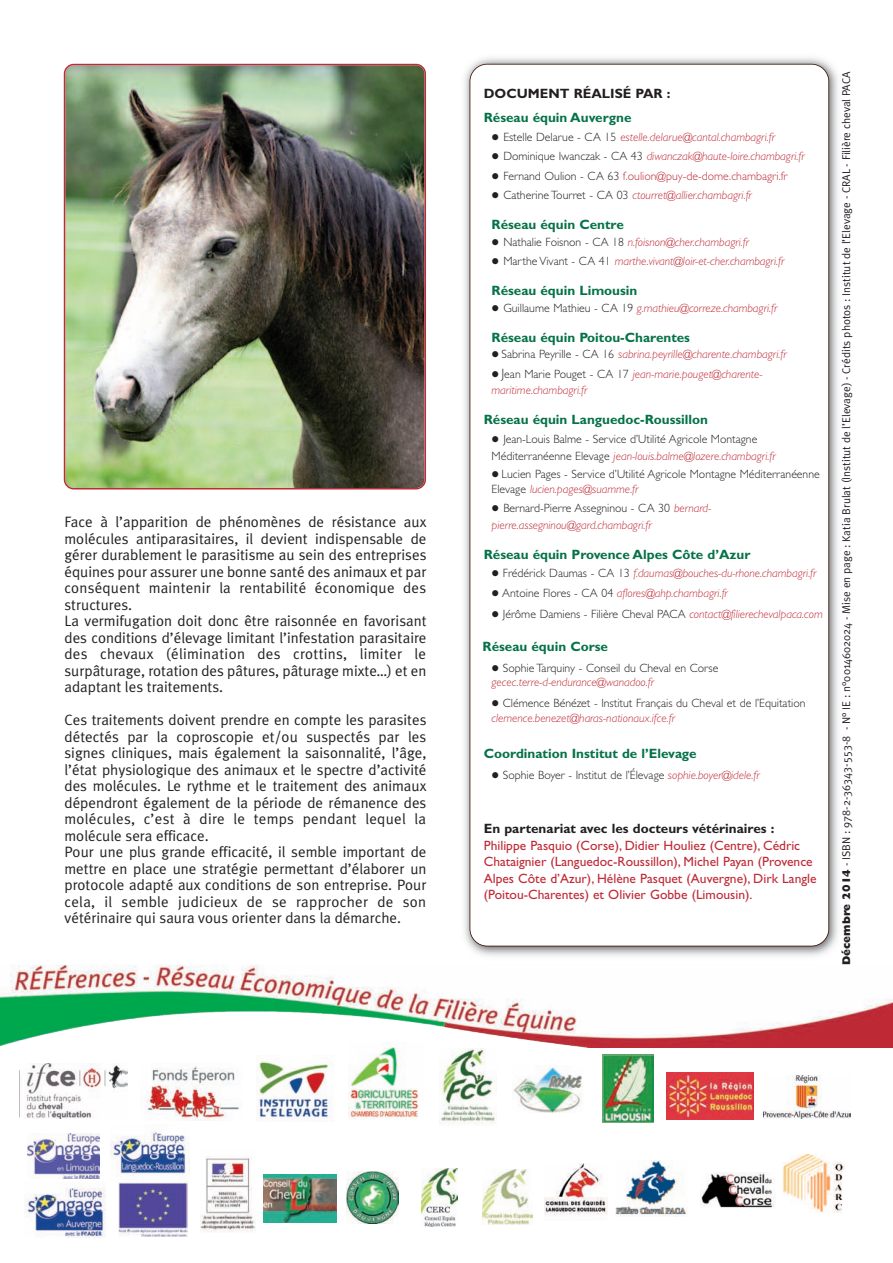
<style>
.page{position:relative;width:893px;height:1263px;background:#fff}
.page>*{position:absolute;margin:0;border:0;box-sizing:border-box;transform-origin:0 0}
.t1{font:15px/16.5px "Meta Plus Normal";color:#231f20}
.t2{font:13.5px/16.5px "Gill Sans Std";color:#bf2b37}
.t3{font:700 13.5px "Gill Sans Std";color:#057248}
.t4{font:700 13.5px "Gill Sans Std";color:#231f20}
.t5{font:italic 300 12px/16.2px "Gill Sans Std";color:#bf2b37}
.t6{font:300 12px/15.5px "Gill Sans Std";color:#231f20}
.t7{font:300 12px "Gill Sans Std";color:#bf2b37}
.t8{font:11.25px "Meta Plus Normal";color:#231f20}
.s1{color:#231f20}
.s2{font-style:normal;color:#231f20}
.s3{font-style:normal;font-size:13.5px;color:#231f20}
.s4{font-style:italic;color:#bf2b37}
.s5{font-family:"Gill Sans Std";font-weight:800}
</style>
<div class="page">
<img style="left:257px;top:1056px;width:75px;height:66px">
<img style="left:26px;top:1063px;width:101px;height:55px">
<img style="left:146px;top:1066px;width:94px;height:54px">
<img style="left:349px;top:1047px;width:70px;height:72px">
<img style="left:439px;top:1048px;width:57px;height:76px">
<img style="left:201px;top:1156px;width:55px;height:76px">
<img style="left:602px;top:1054px;width:52px;height:68px">
<img style="left:28px;top:1133px;width:71px;height:45px">
<img style="left:25px;top:1188px;width:80px;height:49px">
<img style="left:264px;top:1175px;width:72px;height:47px">
<img style="left:347px;top:1172px;width:52px;height:51px">
<img style="left:64px;top:64px;width:362px;height:425px">
<img style="left:0;top:965px;width:893px;height:82px">
<img style="left:667px;top:1072px;width:86px;height:47px">
<img style="left:764px;top:1075px;width:86px;height:43px">
<img style="left:464px;top:57px;width:374px;height:899px">
<div style="left:470px;top:65px;width:358px;height:881px;background:#fff;border-radius:17px"></div>
<div style="left:470px;top:64px;width:359px;height:882px;border:2px solid #451300;border-radius:18px"></div>
<img style="left:118px;top:1183px;width:70px;height:54px">
<img style="left:110px;top:1130px;width:79px;height:51px">
<img style="left:544px;top:1163px;width:63px;height:52px">
<img style="left:421px;top:1169px;width:37px;height:57px">
<img style="left:615px;top:1161px;width:72px;height:55px">
<img style="left:700px;top:1172px;width:75px;height:36px">
<img style="left:482px;top:1169px;width:50px;height:55px">
<img style="left:782px;top:1154px;width:63px;height:59px">
<img style="left:513px;top:1065px;width:69px;height:48px">
<p class="t1" style="left:64px;top:514px;width:364px">Face à l’apparition de phénomènes de résistance aux molécules antiparasitaires, il devient indispensable de gérer durablement le parasitisme au sein des entreprises équines pour assurer une bonne santé des animaux et par conséquent maintenir la rentabilité économique des structures.<br>La vermifugation doit donc être raisonnée en favorisant des conditions d’élevage limitant l’infestation parasitaire des chevaux (élimination des crottins, limiter le surpâturage, rotation des pâtures, pâturage mixte…) et en adaptant les traitements.</p>
<p class="t1" style="left:64px;top:712px;width:364px">Ces traitements doivent prendre en compte les parasites détectés par la coproscopie et/ou suspectés par les signes cliniques, mais également la saisonnalité, l’âge, l’état physiologique des animaux et le spectre d’activité des molécules. Le rythme et le traitement des animaux dépendront également de la période de rémanence des molécules, c’est à dire le temps pendant lequel la molécule sera efficace.<br>Pour une plus grande efficacité, il semble important de mettre en place une stratégie permettant d’élaborer un protocole adapté aux conditions de son entreprise. Pour cela, il semble judicieux de se rapprocher de son vétérinaire qui saura vous orienter dans la démarche.</p>
<p class="t4" style="left:484px;top:88px;width:188px">DOCUMENT RÉALISÉ PAR :</p>
<p class="t3" style="left:484px;top:112px;width:149px">Réseau équin Auvergne</p>
<p class="t5" style="left:492px;top:130px;width:285px"><span class="s1">●</span> <span class="s2">Estelle Delarue - CA 15</span> estelle.delarue@cantal.chambagri.fr</p>
<p class="t5" style="left:492px;top:149px;width:315px"><span class="s1">●</span> <span class="s2">Dominique Iwanczak - CA 43</span> diwanczak@haute-loire.chambagri.fr</p>
<p class="t7" style="left:492px;top:171px;width:297px"><span class="s1">● Fernand Oulion - CA 63</span> f.oulion@puy-de-dome.chambagri.fr</p>
<p class="t5" style="left:492px;top:188px;width:262px"><span class="s1">●</span> <span class="s2">Catherine Tourret - CA 03</span> ctourret@allier.chambagri.fr</p>
<p class="t3" style="left:492px;top:220px;width:134px">Réseau équin Centre</p>
<p class="t5" style="left:492px;top:235px;width:259px"><span class="s1">●</span> <span class="s2">Nathalie Foisnon - CA 18</span> n.foisnon@cher.chambagri.fr</p>
<p class="t5" style="left:492px;top:254px;width:294px"><span class="s1">●</span> <span class="s2">Marthe Vivant - CA 41</span> marthe.vivant@loir-et-cher.chambagri.fr</p>
<p class="t3" style="left:492px;top:286px;width:147px">Réseau équin Limousin</p>
<p class="t5" style="left:492px;top:301px;width:287px"><span class="s1">●</span> <span class="s2">Guillaume Mathieu - CA 19</span> g.mathieu@correze.chambagri.fr</p>
<p class="t3" style="left:492px;top:333px;width:200px">Réseau équin Poitou-Charentes</p>
<p class="t5" style="left:492px;top:347px;width:296px"><span class="s1">●</span> <span class="s2">Sabrina Peyrille - CA 16</span> sabrina.peyrille@charente.chambagri.fr</p>
<p class="t5" style="left:492px;top:367px;width:273px"><span class="s1">●</span> <span class="s3">J</span><span class="s2">ean Marie Pouget - CA 17</span> jean-marie.pouget@charente&shy;maritime.chambagri.fr</p>
<p class="t3" style="left:484px;top:414px;width:226px">Réseau équin Languedoc-Roussillon</p>
<p class="t6" style="left:492px;top:432px;width:285px;line-height:16.2px">● Jean-Louis Balme - Service d’Utilité Agricole Montagne<br>Méditerranéenne Elevage <span class="s4">jean-louis.balme@lozere.chambagri.fr</span></p>
<p class="t6" style="left:492px;top:467px;width:330px">● Lucien Pages - Service d’Utilité Agricole Montagne Méditerranéenne<br>Elevage <span class="s4">lucien.pages@suamme.fr</span></p>
<p class="t5" style="left:492px;top:501px;width:221px"><span class="s1">●</span> <span class="s2">Bernard-Pierre Assegninou - CA 30</span> bernard&shy;pierre.assegninou@gard.chambagri.fr</p>
<p class="t3" style="left:484px;top:549px;width:268px">Réseau équin Provence Alpes Côte d’Azur</p>
<p class="t5" style="left:492px;top:566px;width:326px"><span class="s1">●</span> <span class="s2">Frédérick Daumas - CA 13</span> f.daumas@bouches-du-rhone.chambagri.fr</p>
<p class="t5" style="left:492px;top:586px;width:238px"><span class="s1">●</span> <span class="s2">Antoine Flores - CA 04</span> aflores@ahp.chambagri.fr</p>
<p class="t6" style="left:492px;top:607px;width:333px">● Jérôme Damiens - Filière Cheval PACA <span class="s4">contact@filierechevalpaca.com</span></p>
<p class="t3" style="left:483px;top:641px;width:127px">Réseau équin Corse</p>
<p class="t6" style="left:492px;top:662px;width:228px;line-height:14.4px">● Sophie Tarquiny - Conseil du Cheval en Corse <span class="s4">gecec.terre-d-endurance@wanadoo.fr</span></p>
<p class="t6" style="left:492px;top:696px;width:316px">● Clémence Bénézet - Institut Français du Cheval et de l’Equitation <span class="s4">clemence.benezet@haras-nationaux.ifce.fr</span></p>
<p class="t3" style="left:484px;top:748px;width:214px">Coordination Institut de l’Elevage</p>
<p class="t6" style="left:492px;top:769px;width:270px">● Sophie Boyer - Institut de l’Élevage <span class="s4">sophie.boyer@idele.fr</span></p>
<p class="t4" style="left:484px;top:824px;width:292px">En partenariat avec les docteurs vétérinaires :</p>
<p class="t2" style="left:484px;top:838px;width:334px">Philippe Pasquio (Corse), Didier Houliez (Centre), Cédric Chataignier (Languedoc-Roussillon), Michel Payan (Provence Alpes Côte d’Azur), Hélène Pasquet (Auvergne), Dirk Langle (Poitou-Charentes) et Olivier Gobbe (Limousin).</p>
<p class="t8" style="left:839px;top:965px;width:895px;rotate:-90deg"><span class="s5">Décembre 2014</span> - ISBN : 978-2-36343-553-8 - N° IE : n°0014602024 - Mise en page : Katia Brulat (Institut de l’Elevage) - Crédits photos : Institut de l’Elevage - CRAL - Filière cheval PACA</p>
</div>
